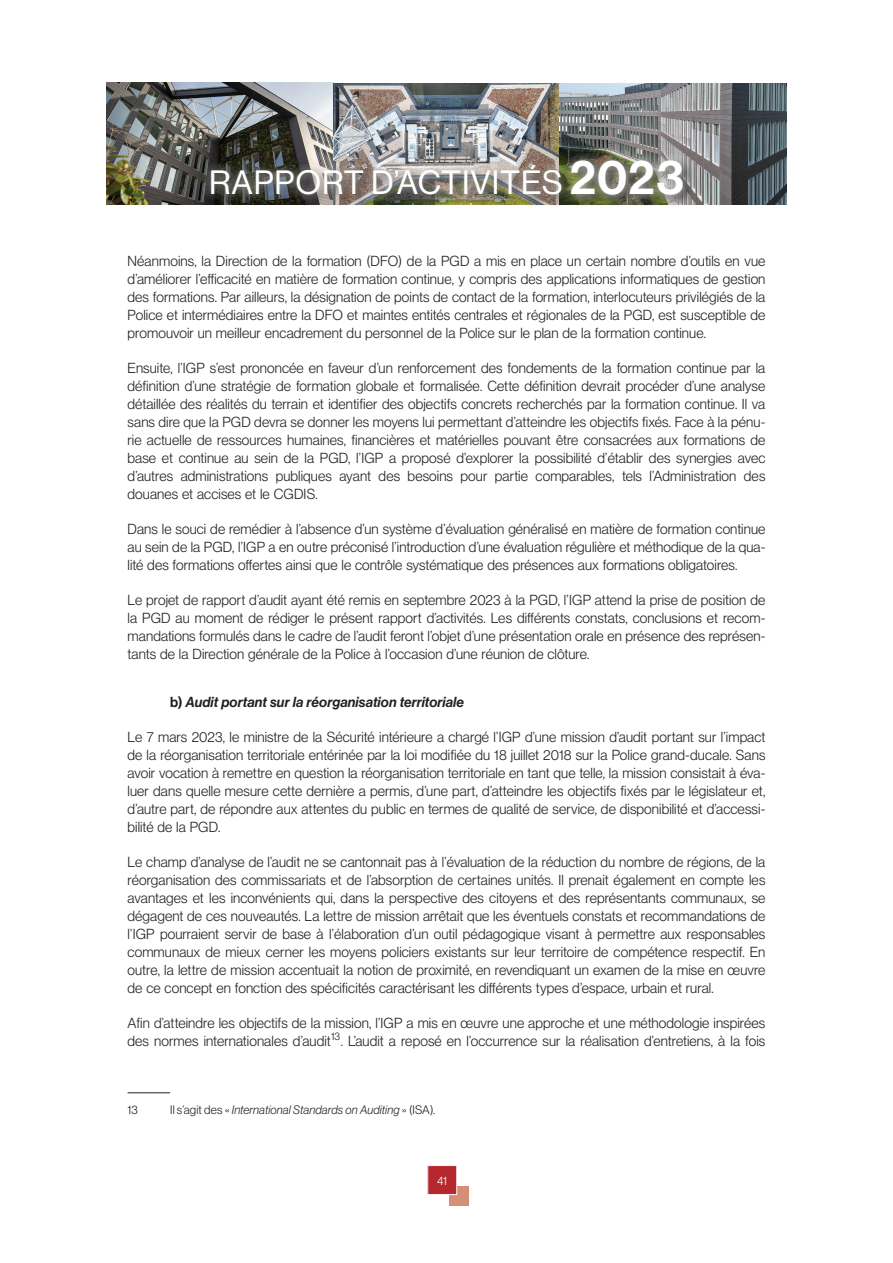
<style>
.page{position:relative;width:893px;height:1263px;background:#fff}
.page>*{position:absolute;margin:0;border:0;box-sizing:border-box;transform-origin:0 0}
.t1{font:33px "N Haas Grotesk DS Pro 55 Rg";letter-spacing:.025em;color:#fff}
.t2{font:14.25px/18px "N Haas Grotesk DS Pro 45 Lt";letter-spacing:.005em;color:#231f20;text-align:justify}
.t3{font:14.25px "N Haas Grotesk DS Pro 66 Md It";letter-spacing:.01em;color:#231f20}
.t4{font:12px "N Haas Grotesk DS Pro 46 Lt It";letter-spacing:.01em;color:#231f20}
.t5{font:12px "N Haas Grotesk DS Pro 45 Lt";color:#fff}
.t6{font:12px "N Haas Grotesk DS Pro 45 Lt";color:#231f20}
.s1{font-family:"N Haas Grotesk DS Pro 65 Md";font-size:48px}
.s2{font-family:"N Haas Grotesk DS Pro 65 Md"}
.s3{font-family:"N Haas Grotesk DS Pro 45 Lt"}
</style>
<div class="page">
<img style="left:107px;top:83px;width:679px;height:121px">
<div style="left:449px;top:1186px;width:19px;height:19px;background:#d68e79"></div>
<div style="left:428px;top:1165px;width:29px;height:29px;background:#b7282e"></div>
<div style="left:427px;top:1165px;width:30px;height:30px;border:1px solid #fff"></div>
<svg style="left:207px;top:157px;width:488px;height:49px"></svg>
<div style="left:201px;top:151px;width:491px;height:53px;background:#fff;opacity:.75"></div>
<hr style="left:128px;top:1092px;width:42px;height:1px;background:#231f20">
<h1 class="t1" style="left:209px;top:164px;width:476px">RAPPORT D’ACTIVITÉS <span class="s1">2023</span></h1>
<p class="t2" style="left:128px;top:252px;width:639px">Néanmoins, la Direction de la formation (DFO) de la PGD a mis en place un certain nombre d’outils en vue d’améliorer l’efficacité en matière de formation continue, y compris des applications informatiques de gestion des formations. Par ailleurs, la désignation de points de contact de la formation, interlocuteurs privilégiés de la Police et intermédiaires entre la DFO et maintes entités centrales et régionales de la PGD, est susceptible de promouvoir un meilleur encadrement du personnel de la Police sur le plan de la formation continue.</p>
<p class="t2" style="left:128px;top:359px;width:639px">Ensuite, l’IGP s’est prononcée en faveur d’un renforcement des fondements de la formation continue par la définition d’une stratégie de formation globale et formalisée. Cette définition devrait procéder d’une analyse détaillée des réalités du terrain et identifier des objectifs concrets recherchés par la formation continue. Il va sans dire que la PGD devra se donner les moyens lui permettant d’atteindre les objectifs fixés. Face à la pénu&shy;rie actuelle de ressources humaines, financières et matérielles pouvant être consacrées aux formations de base et continue au sein de la PGD, l’IGP a proposé d’explorer la possibilité d’établir des synergies avec d’autres administrations publiques ayant des besoins pour partie comparables, tels l’Administration des douanes et accises et le CGDIS.</p>
<p class="t2" style="left:128px;top:520px;width:639px">Dans le souci de remédier à l’absence d’un système d’évaluation généralisé en matière de formation continue au sein de la PGD, l’IGP a en outre préconisé l’introduction d’une évaluation régulière et méthodique de la qua&shy;lité des formations offertes ainsi que le contrôle systématique des présences aux formations obligatoires.</p>
<p class="t2" style="left:128px;top:591px;width:639px">Le projet de rapport d’audit ayant été remis en septembre 2023 à la PGD, l’IGP attend la prise de position de la PGD au moment de rédiger le présent rapport d’activités. Les différents constats, conclusions et recom&shy;mandations formulés dans le cadre de l’audit feront l’objet d’une présentation orale en présence des représen&shy;tants de la Direction générale de la Police à l’occasion d’une réunion de clôture.</p>
<p class="t3" style="left:170px;top:694px;width:296px"><span class="s2">b)</span> Audit portant sur la réorganisation territoriale</p>
<p class="t2" style="left:128px;top:728px;width:639px">Le 7 mars 2023, le ministre de la Sécurité intérieure a chargé l’IGP d’une mission d’audit portant sur l’impact de la réorganisation territoriale entérinée par la loi modifiée du 18 juillet 2018 sur la Police grand-ducale. Sans avoir vocation à remettre en question la réorganisation territoriale en tant que telle, la mission consistait à éva&shy;luer dans quelle mesure cette dernière a permis, d’une part, d’atteindre les objectifs fixés par le législateur et, d’autre part, de répondre aux attentes du public en termes de qualité de service, de disponibilité et d’accessi&shy;bilité de la PGD.</p>
<p class="t2" style="left:128px;top:853px;width:639px">Le champ d’analyse de l’audit ne se cantonnait pas à l’évaluation de la réduction du nombre de régions, de la réorganisation des commissariats et de l’absorption de certaines unités. Il prenait également en compte les avantages et les inconvénients qui, dans la perspective des citoyens et des représentants communaux, se dégagent de ces nouveautés. La lettre de mission arrêtait que les éventuels constats et recommandations de l’IGP pourraient servir de base à l’élaboration d’un outil pédagogique visant à permettre aux responsables communaux de mieux cerner les moyens policiers existants sur leur territoire de compétence respectif. En outre, la lettre de mission accentuait la notion de proximité, en revendiquant un examen de la mise en œuvre de ce concept en fonction des spécificités caractérisant les différents types d’espace, urbain et rural.</p>
<p class="t2" style="left:128px;top:1014px;width:639px">Afin d’atteindre les objectifs de la mission, l’IGP a mis en œuvre une approche et une méthodologie inspirées des normes internationales d’audit<sup>13</sup>. L’audit a reposé en l’occurrence sur la réalisation d’entretiens, à la fois</p>
<p class="t6" style="left:128px;top:1103px;width:12px">13</p>
<p class="t4" style="left:170px;top:1103px;width:267px"><span class="s3">Il s’agit des «</span> International Standards on Auditing <span class="s3">» (ISA).</span></p>
<p class="t5" style="left:437px;top:1174px;width:12px">41</p>
</div>
